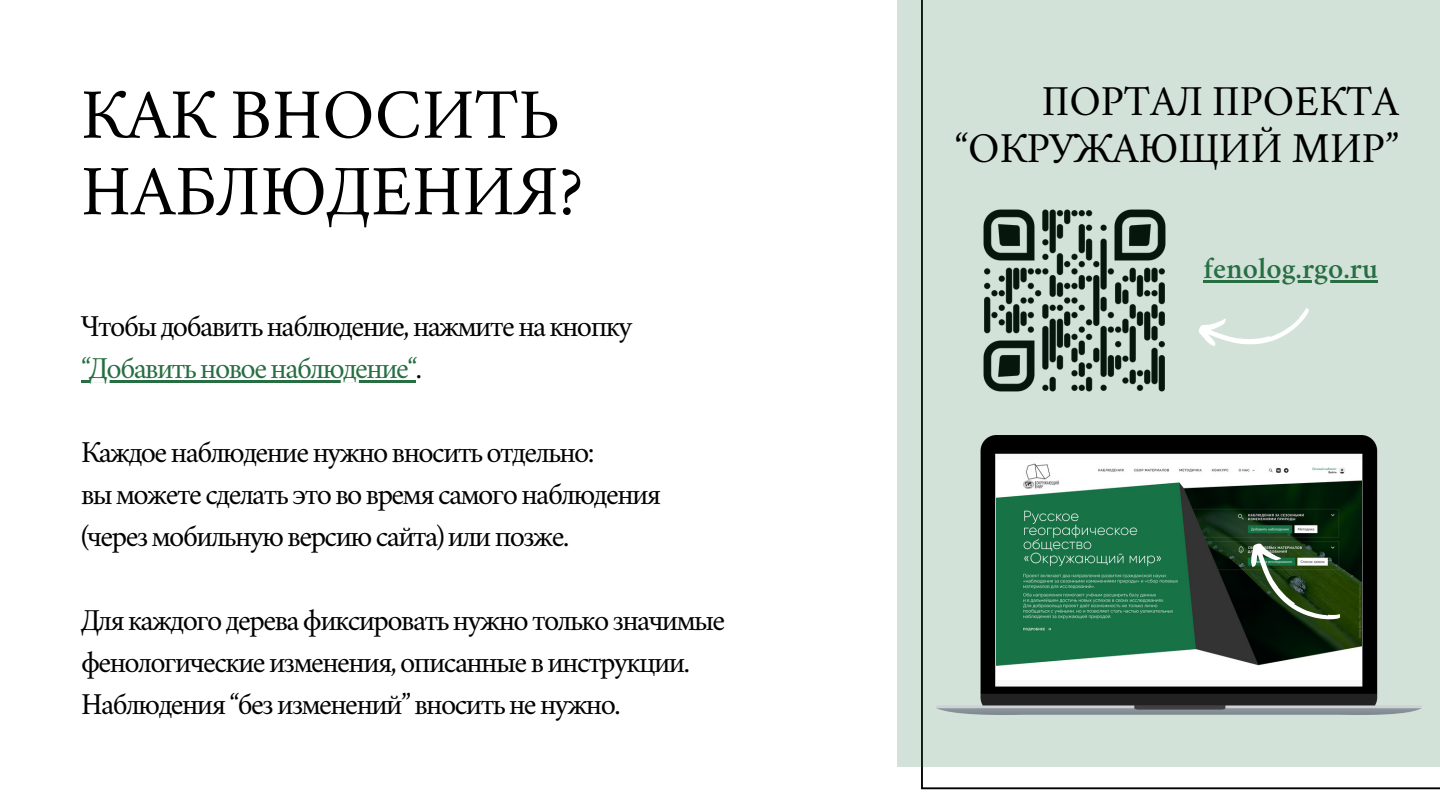
<style>
.page{position:relative;width:1440px;height:810px;background:#fff}
.page>*{position:absolute;margin:0;border:0;box-sizing:border-box;transform-origin:0 0}
.t1{font:70px/76.5px "Crimson";color:#000}
.t2{font:42.1px/47px "Crimson";color:#000;text-align:right}
.t3{font:600 30.1px "Crimson";color:#276e43}
.t4{font:30px/42px "Crimson";letter-spacing:-.05em;color:#000}
.t5{font:30px "Crimson";letter-spacing:-.05em;color:#276e43}
.s1{color:#000}
</style>
<div class="page">
<svg style="left:897px;top:0;width:543px;height:766px;background:#c6d5cc"></svg>
<img style="left:937px;top:436px;width:485px;height:278px">
<img style="left:996px;top:461px;width:366px;height:219px">
<svg style="left:1197px;top:307px;width:115px;height:44px;background:#d9e6de"></svg>
<svg style="left:1239px;top:536px;width:103px;height:103px;background:#2d4427"></svg>
<svg style="left:81px;top:380px;width:8px;height:3px"></svg>
<hr style="left:89px;top:380px;width:307px;height:3px;background:#276e43">
<hr style="left:396px;top:380px;width:20px;height:3px;background:#276e43">
<hr style="left:1203px;top:280px;width:175px;height:3px;background:#276e43">
<p class="t1" style="left:81px;top:83px;width:504px">КАК ВНОСИТЬ<br>НАБЛЮДЕНИЯ?</p>
<p class="t2" style="left:955px;top:82px;width:446px">ПОРТАЛ ПРОЕКТА “ОКРУЖАЮЩИЙ МИР”</p>
<p class="t3" style="left:1203px;top:257px;width:176px">fenolog.rgo.ru</p>
<p class="t4" style="left:81px;top:308px;width:553px">Чтобы добавить наблюдение, нажмите на кнопку</p>
<p class="t5" style="left:81px;top:356px;width:342px">“Добавить новое наблюдение“<span class="s1">.</span></p>
<p class="t4" style="left:81px;top:434px;width:515px">Каждое наблюдение нужно вносить отдельно:</p>
<p class="t4" style="left:81px;top:476px;width:582px">вы можете сделать это во время самого наблюдения</p>
<p class="t4" style="left:81px;top:518px;width:490px">(через мобильную версию сайта) или позже.</p>
<p class="t4" style="left:81px;top:602px;width:646px">Для каждого дерева фиксировать нужно только значимые фенологические изменения, описанные в инструкции.</p>
<p class="t4" style="left:81px;top:686px;width:541px">Наблюдения “без изменений” вносить не нужно.</p>
</div>
